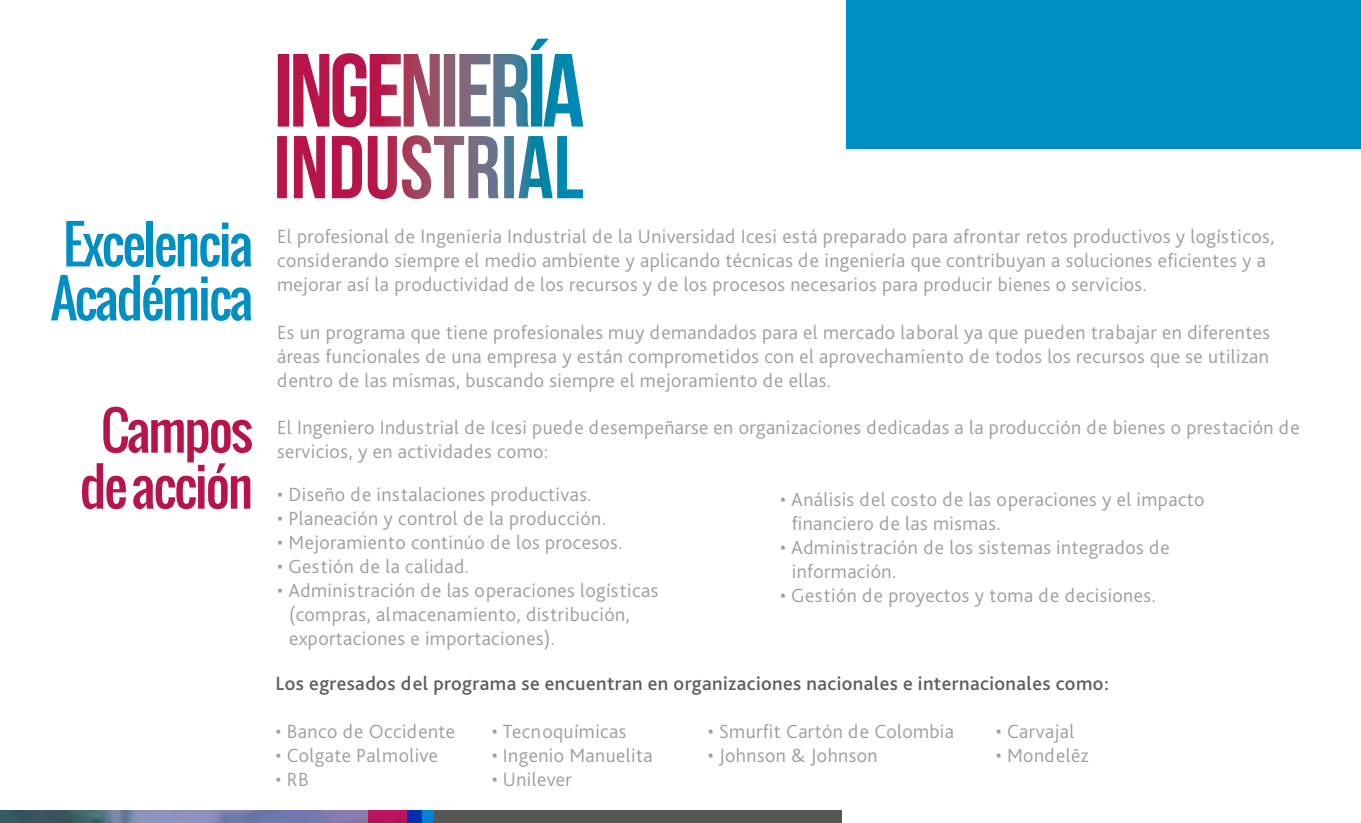
<style>
.page{position:relative;width:1361px;height:823px;background:#fff}
.page>*{position:absolute;margin:0;border:0;box-sizing:border-box;transform-origin:0 0}
.t1{font:52px/54px "Oswald";letter-spacing:-.04em;color:#008fc3}
.t2{font:52px/56px "Oswald";letter-spacing:-.04em;color:#b71549;text-align:center}
.t3{font:300 20px/24px "Bliss Pro";letter-spacing:.02em;color:#9d9d9c}
.t4{font:500 20px "Bliss Pro";letter-spacing:.02em;color:#5e5e5e}
</style>
<div class="page">
<img style="left:0;top:810px;width:368px;height:13px">
<div style="left:368px;top:810px;width:54px;height:13px;background:#bc1360"></div>
<svg style="left:407px;top:810px;width:28px;height:13px"></svg>
<div style="left:435px;top:810px;width:407px;height:13px;background:#575756"></div>
<svg style="left:277px;top:39px;width:306px;height:160px"></svg>
<div style="left:846px;top:0;width:515px;height:148px;background:#008fc3"></div>
<h1 class="t1" style="left:51px;top:217px;width:204px">Excelencia<br>Académica</h1>
<p class="t3" style="left:277px;top:224px;width:999px">El profesional de Ingeniería Industrial de la Universidad Icesi está preparado para afrontar retos productivos y logísticos, considerando siempre el medio ambiente y aplicando técnicas de ingeniería que contribuyan a soluciones eficientes y a mejorar así la productividad de los recursos y de los procesos necesarios para producir bienes o servicios.</p>
<p class="t3" style="left:277px;top:320px;width:994px;text-align:justify">Es un programa que tiene profesionales muy demandados para el mercado laboral ya que pueden trabajar en diferentes áreas funcionales de una empresa y están comprometidos con el aprovechamiento de todos los recursos que se utilizan dentro de las mismas, buscando siempre el mejoramiento de ellas.</p>
<p class="t3" style="left:277px;top:415px;width:1024px">El Ingeniero Industrial de Icesi puede desempeñarse en organizaciones dedicadas a la producción de bienes o prestación de servicios, y en actividades como:</p>
<h1 class="t2" style="left:80px;top:402px;width:175px">Campos de acción</h1>
<p class="t3" style="left:277px;top:482px;width:316px">• Diseño de instalaciones productivas.</p>
<p class="t3" style="left:277px;top:506px;width:330px">• Planeación y control de la producción.</p>
<p class="t3" style="left:277px;top:530px;width:347px">• Mejoramiento continúo de los procesos.</p>
<p class="t3" style="left:277px;top:554px;width:193px">• Gestión de la calidad.</p>
<p class="t3" style="left:289px;top:578px;width:371px;text-indent:-12px">• Administración de las operaciones logísticas (compras, almacenamiento, distribución, exportaciones e importaciones).</p>
<p class="t3" style="left:792px;top:487px;width:414px;text-indent:-12px">• Análisis del costo de las operaciones y el impacto financiero de las mismas.</p>
<p class="t3" style="left:792px;top:535px;width:379px;text-indent:-12px">• Administración de los sistemas integrados de información.</p>
<p class="t3" style="left:780px;top:583px;width:377px">• Gestión de proyectos y toma de decisiones.</p>
<p class="t4" style="left:276px;top:670px;width:835px">Los egresados del programa se encuentran en organizaciones nacionales e internacionales como:</p>
<p class="t3" style="left:276px;top:718px;width:181px">• Banco de Occidente</p>
<p class="t3" style="left:492px;top:718px;width:136px">• Tecnoquímicas</p>
<p class="t3" style="left:708px;top:718px;width:248px">• Smurfit Cartón de Colombia</p>
<p class="t3" style="left:996px;top:718px;width:80px">• Carvajal</p>
<p class="t3" style="left:276px;top:742px;width:164px">• Colgate Palmolive</p>
<p class="t3" style="left:492px;top:742px;width:162px">• Ingenio Manuelita</p>
<p class="t3" style="left:708px;top:742px;width:171px">• Johnson &amp; Johnson</p>
<p class="t3" style="left:996px;top:742px;width:94px">• Mondelēz</p>
<p class="t3" style="left:276px;top:766px;width:35px">• RB</p>
<p class="t3" style="left:492px;top:766px;width:82px">• Unilever</p>
</div>
